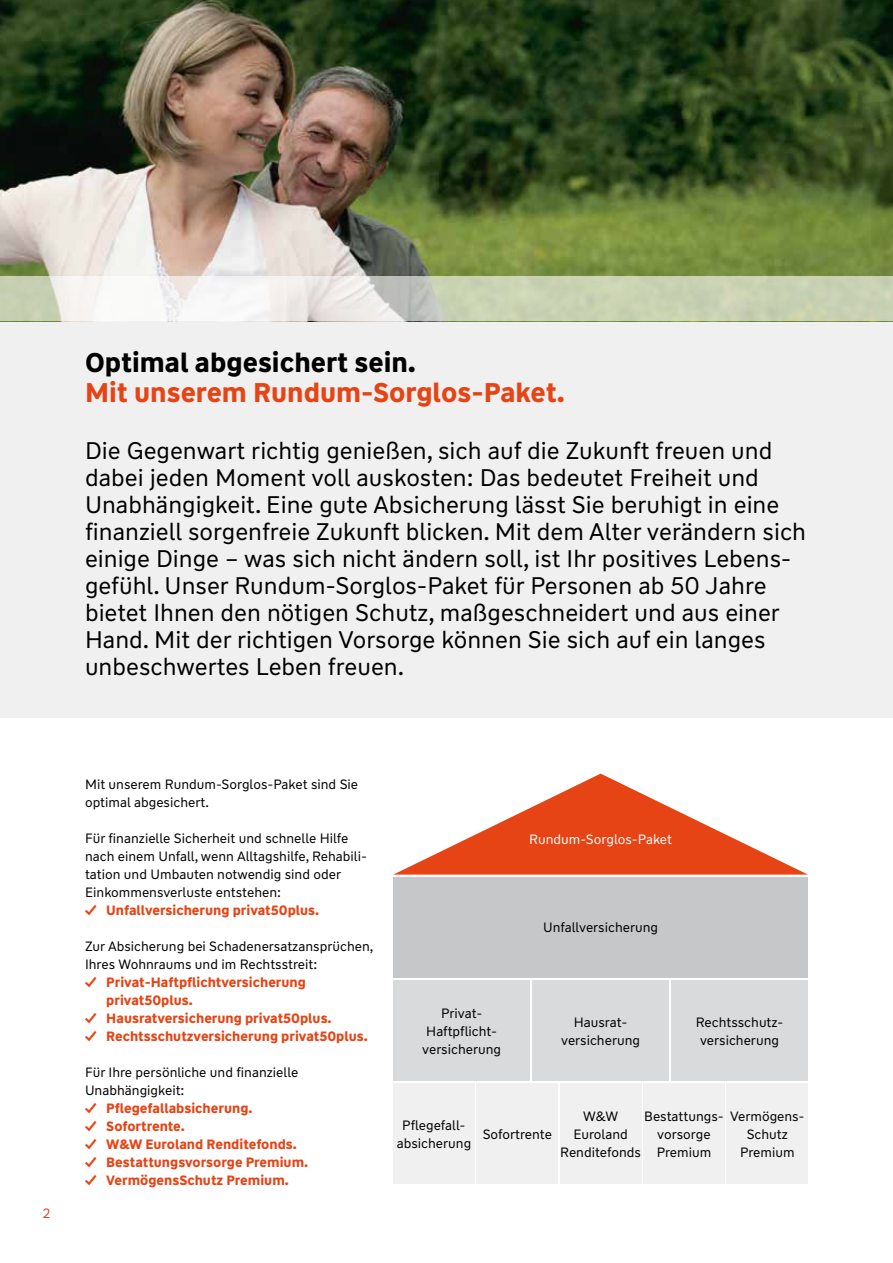
<style>
.page{position:relative;width:893px;height:1263px;background:#fff}
.page>*{position:absolute;margin:0;border:0;box-sizing:border-box;transform-origin:0 0}
.t1{font:700 27px "WW Type";color:#e64415}
.t2{font:700 27px "WW Type";color:#000}
.t3{font:24px/27px "WW Type";color:#000}
.t4{font:13.5px/18px "WW Type";color:#000;text-align:center}
.t5{font:700 13.5px/18px "WW Type";color:#e64415}
.t6{font:13.5px "WW Type";color:#fff}
.t7{font:13.5px "WW Type";color:#e64415}
</style>
<div class="page">
<div style="left:0;top:321px;width:893px;height:396px;background:#f0f0f1"></div>
<img style="left:0;top:0;width:893px;height:277px">
<div style="left:393px;top:1083px;width:82px;height:101px;background:#f0f0f1"></div>
<div style="left:393px;top:980px;width:137px;height:101px;background:#d9dadb"></div>
<div style="left:393px;top:877px;width:415px;height:101px;background:#c6c7c8"></div>
<svg style="left:394px;top:774px;width:413px;height:100px"></svg>
<div style="left:532px;top:980px;width:137px;height:101px;background:#d9dadb"></div>
<div style="left:671px;top:980px;width:137px;height:101px;background:#d9dadb"></div>
<div style="left:477px;top:1083px;width:81px;height:101px;background:#f0f0f1"></div>
<div style="left:560px;top:1083px;width:81px;height:101px;background:#f0f0f1"></div>
<div style="left:643px;top:1083px;width:82px;height:101px;background:#f0f0f1"></div>
<div style="left:727px;top:1083px;width:81px;height:101px;background:#f0f0f1"></div>
<svg style="left:0;top:277px;width:893px;height:44px;fill:#cbd4b5"></svg>
<h1 class="t2" style="left:85px;top:345px;width:332px">Optimal abgesichert sein.</h1>
<h1 class="t1" style="left:85px;top:375px;width:481px">Mit unserem Rundum-Sorglos-Paket.</h1>
<p class="t3" style="left:85px;top:437px;width:723px">Die Gegenwart richtig genießen, sich auf die Zukunft freuen und dabei jeden Moment voll auskosten: Das bedeutet Freiheit und Unabhängigkeit. Eine gute Absicherung lässt Sie beruhigt in eine finanziell sorgenfreie Zukunft blicken. Mit dem Alter verändern sich einige Dinge – was sich nicht ändern soll, ist Ihr positives Lebens&shy;gefühl. Unser Rundum-Sorglos-Paket für Personen ab 50 Jahre bietet Ihnen den nötigen Schutz, maßgeschneidert und aus einer Hand. Mit der richtigen Vorsorge können Sie sich auf ein langes unbeschwertes Leben freuen.</p>
<p class="t7" style="left:43px;top:1205px;width:10px">2</p>
<p class="t4" style="left:85px;top:775px;width:275px;text-align:left">Mit unserem Rundum-Sorglos-Paket sind Sie optimal abgesichert.</p>
<p class="t4" style="left:85px;top:829px;width:283px;text-align:left">Für finanzielle Sicherheit und schnelle Hilfe nach einem Unfall, wenn Alltagshilfe, Rehabili&shy;tation und Umbauten notwendig sind oder Einkommensverluste entstehen:</p>
<p class="t5" style="left:85px;top:901px;width:236px">✓ Unfallversicherung privat50plus.</p>
<p class="t4" style="left:85px;top:937px;width:290px;text-align:left">Zur Absicherung bei Schadenersatzansprüchen,<br>Ihres Wohnraums und im Rechtsstreit:</p>
<p class="t5" style="left:106px;top:973px;width:201px;text-indent:-21px">✓ Privat-Haftpflichtversicherung privat50plus.</p>
<p class="t5" style="left:85px;top:1009px;width:248px">✓ Hausratversicherung privat50plus.</p>
<p class="t5" style="left:85px;top:1027px;width:284px">✓ Rechtsschutzversicherung privat50plus.</p>
<p class="t4" style="left:85px;top:1063px;width:215px;text-align:left">Für Ihre persönliche und finanzielle<br>Unabhängigkeit:</p>
<p class="t5" style="left:85px;top:1099px;width:169px">✓ Pflegefallabsicherung.</p>
<p class="t5" style="left:85px;top:1117px;width:101px">✓ Sofortrente.</p>
<p class="t5" style="left:85px;top:1135px;width:213px">✓ W&amp;W Euroland Renditefonds.</p>
<p class="t5" style="left:85px;top:1153px;width:225px">✓ Bestattungsvorsorge Premium.</p>
<p class="t5" style="left:85px;top:1171px;width:205px">✓ VermögensSchutz Premium.</p>
<p class="t6" style="left:529px;top:831px;width:144px">Rundum-Sorglos-Paket</p>
<p class="t4" style="left:422px;top:1004px;width:80px">Privat-<br>Haftpflicht&shy;versicherung</p>
<p class="t4" style="left:543px;top:919px;width:116px">Unfallversicherung</p>
<p class="t4" style="left:561px;top:1013px;width:80px">Hausrat&shy;versicherung</p>
<p class="t4" style="left:696px;top:1013px;width:89px">Rechtsschutz&shy;versicherung</p>
<p class="t4" style="left:397px;top:1116px;width:76px">Pflegefall&shy;absicherung</p>
<p class="t4" style="left:483px;top:1125px;width:71px">Sofortrente</p>
<p class="t4" style="left:560px;top:1107px;width:82px">W&amp;W<br>Euroland<br>Renditefonds</p>
<p class="t4" style="left:644px;top:1107px;width:81px">Bestattungs&shy;vorsorge<br>Premium</p>
<p class="t4" style="left:730px;top:1107px;width:76px">Vermögens-<br>Schutz<br>Premium</p>
</div>
